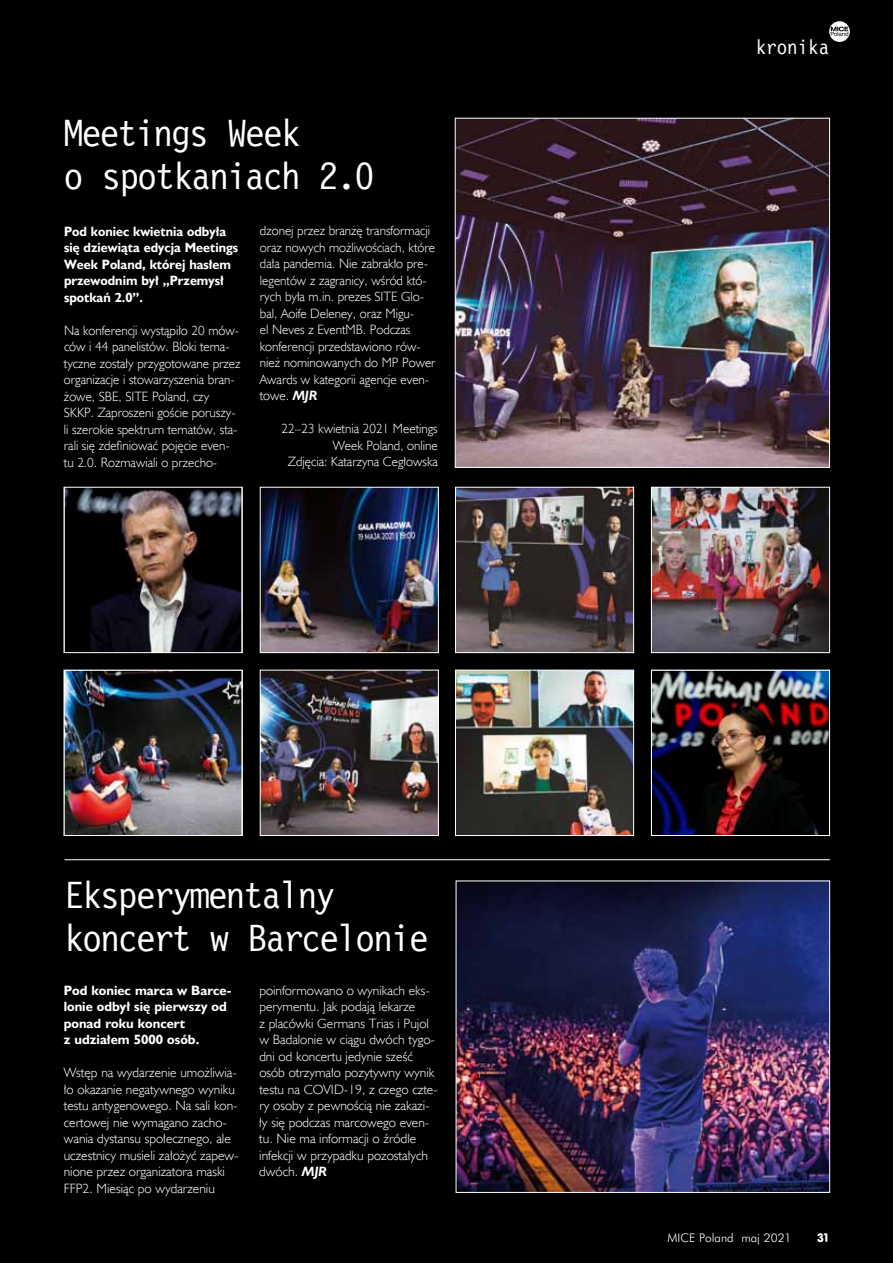
<style>
.page{position:relative;width:893px;height:1263px;background:#000}
.page>*{position:absolute;margin:0;border:0;box-sizing:border-box;transform-origin:0 0}
.t1{font:39px/43.5px "Lettr Goth 12 EU";letter-spacing:-.04em;color:#fff}
.t2{font:21px "Lettr Goth 12 EU";color:#fff}
.t3{font:13.5px/16.5px "Humanst 521 Lt EU";color:#fff}
.t4{font:700 13.5px/16.5px "Humanst 521 EU";color:#fff}
.t5{font:300 12px "Futura PL";color:#fff}
.t6{font:12px "VAG Rounded EU";color:#fff}
.s1{font-family:"Humanst 521 EU";font-weight:700;font-style:italic}
</style>
<div class="page">
<svg style="left:829px;top:21px;width:21px;height:21px"></svg>
<svg style="left:831px;top:27px;width:17px;height:9px"></svg>
<hr style="left:64px;top:859px;width:766px;height:1px;background:#fff">
<img style="left:66px;top:489px;width:174px;height:162px">
<div style="left:64px;top:487px;width:178px;height:166px;border:1px solid #fff"></div>
<img style="left:66px;top:672px;width:174px;height:161px">
<div style="left:64px;top:670px;width:178px;height:166px;border:1px solid #fff"></div>
<img style="left:262px;top:489px;width:175px;height:162px">
<div style="left:260px;top:487px;width:179px;height:166px;border:1px solid #fff"></div>
<img style="left:262px;top:672px;width:175px;height:162px">
<div style="left:260px;top:670px;width:179px;height:166px;border:1px solid #fff"></div>
<img style="left:457px;top:489px;width:175px;height:162px">
<div style="left:455px;top:487px;width:179px;height:166px;border:1px solid #fff"></div>
<img style="left:457px;top:672px;width:175px;height:162px">
<div style="left:455px;top:670px;width:179px;height:166px;border:1px solid #fff"></div>
<img style="left:653px;top:489px;width:175px;height:162px">
<div style="left:651px;top:487px;width:179px;height:166px;border:1px solid #fff"></div>
<img style="left:653px;top:672px;width:175px;height:161px">
<div style="left:651px;top:670px;width:179px;height:166px;border:1px solid #fff"></div>
<img style="left:458px;top:883px;width:370px;height:308px">
<div style="left:456px;top:881px;width:374px;height:312px;border:1px solid #fff"></div>
<img style="left:457px;top:120px;width:371px;height:346px">
<div style="left:455px;top:118px;width:375px;height:350px;border:1px solid #fff"></div>
<h1 class="t1" style="left:64px;top:112px;width:312px">Meetings Week<br>o spotkaniach 2.0</h1>
<p class="t4" style="left:64px;top:223px;width:176px">Pod koniec kwietnia odbyła się dziewiąta edycja Meetings<br>Week Poland, której hasłem przewodnim był „Przemysł spotkań 2.0”.</p>
<p class="t3" style="left:64px;top:321px;width:178px">Na konferencji wystąpiło 20 mów&shy;ców i 44 panelistów. Bloki tema&shy;tyczne zostały przygotowane przez organizacje i stowarzyszenia bran&shy;żowe, SBE, SITE Poland, czy SKKP. Zaproszeni goście poruszy&shy;li szerokie spektrum tematów, sta&shy;rali się zdefiniować pojęcie even&shy;tu 2.0. Rozmawiali o przecho-</p>
<p class="t3" style="left:260px;top:222px;width:177px">dzonej przez branżę transformacji oraz nowych możliwościach, które dała pandemia. Nie zabrakło pre&shy;legentów z zagranicy, wśród któ&shy;rych była m.in. prezes SITE Glo&shy;bal, Aoife Deleney, oraz Migu-<br>el Neves z EventMB. Podczas konferencji przedstawiono rów&shy;nież nominowanych do MP Power<br>Awards w kategorii agencje even&shy;towe. <span class="s1">MJR</span></p>
<p class="t3" style="left:282px;top:420px;width:158px;text-align:right">22–23 kwietnia 2021 Meetings<br>Week Poland, online<br>Zdjęcia: Katarzyna Cegłowska</p>
<h1 class="t1" style="left:64px;top:874px;width:366px">Eksperymentalny koncert w Barcelonie</h1>
<p class="t4" style="left:64px;top:982px;width:169px">Pod koniec marca w Barce&shy;lonie odbył się pierwszy od ponad roku koncert<br>z udziałem 5000 osób.</p>
<p class="t3" style="left:64px;top:1064px;width:176px">Wstęp na wydarzenie umożliwia&shy;ło okazanie negatywnego wyniku testu antygenowego. Na sali kon&shy;certowej nie wymagano zacho&shy;wania dystansu społecznego, ale uczestnicy musieli założyć zapew&shy;nione przez organizatora maski<br>FFP2. Miesiąc po wydarzeniu</p>
<p class="t3" style="left:259px;top:981px;width:180px">poinformowano o wynikach eks&shy;perymentu. Jak podają lekarze<br>z placówki Germans Trias i Pujol w Badalonie w ciągu dwóch tygo&shy;dni od koncertu jedynie sześć osób otrzymało pozytywny wynik testu na COVID-19, z czego czte&shy;ry osoby z pewnością nie zakazi&shy;ły się podczas marcowego even&shy;tu. Nie ma informacji o źródle infekcji w przypadku pozostałych dwóch. <span class="s1">MJR</span></p>
<h2 class="t2" style="left:756px;top:36px;width:75px">kronika</h2>
<p class="t5" style="left:668px;top:1230px;width:125px">MICE Poland maj 2021</p>
<p class="t6" style="left:818px;top:1230px;width:12px">31</p>
</div>
